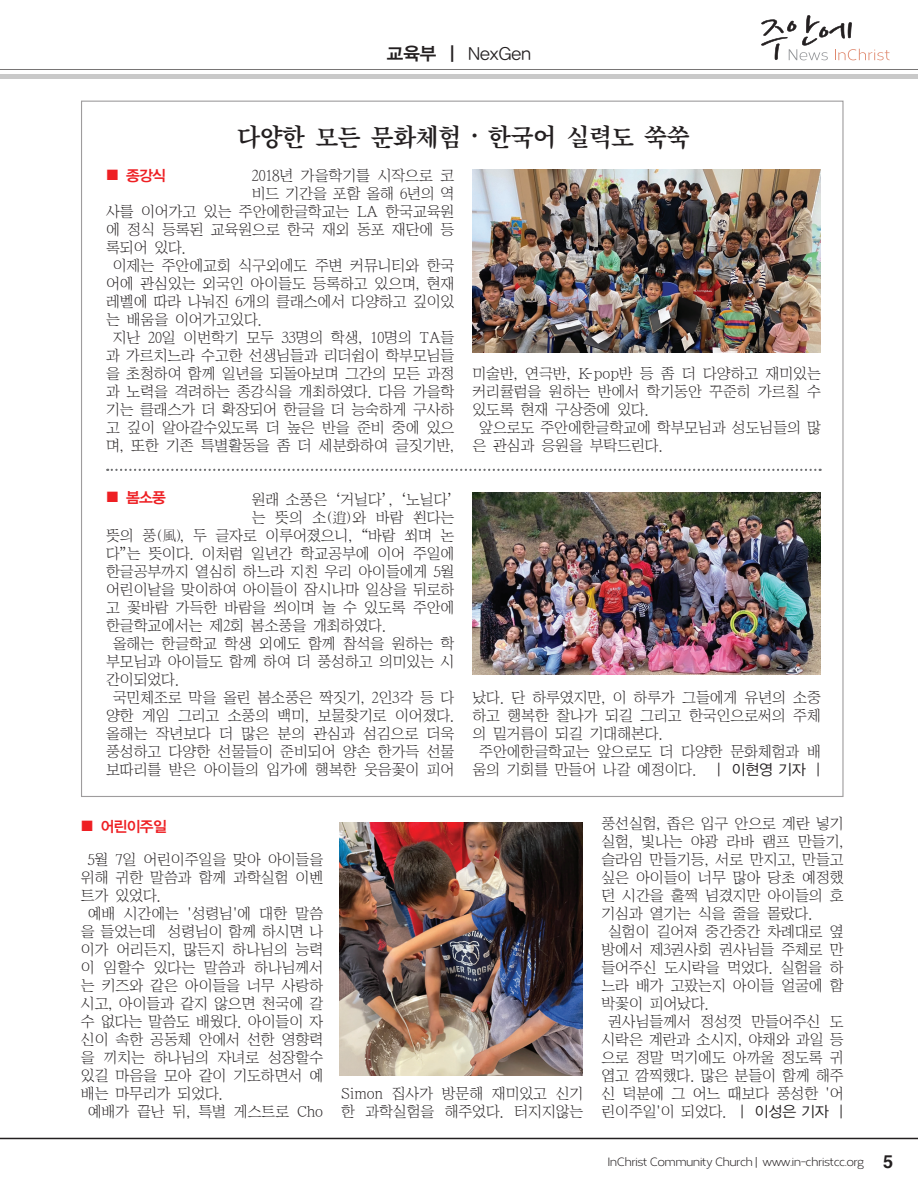
<style>
.page{position:relative;width:918px;height:1188px;background:#fff}
.page>*{position:absolute;margin:0;border:0;box-sizing:border-box;transform-origin:0 0}
.t1{font:25.5px "Jatmbv 50";letter-spacing:-.04em;color:#231f20}
.t2{font:18px "YDIYGO320";color:#231f20}
.t3{font:700 18px "Helvetica";color:#231f20}
.t4{font:15px/18px "Jabmlv 50";color:#231f20}
.t5{font:15px "YDIYGO340";letter-spacing:-.05em;color:#ee1f23}
.t6{font:15px "YDIYGO320";color:#231f20}
.t7{font:12px "Corbert";letter-spacing:-.05em;color:#231f20}
.s1{font-family:"YDIYGO340"}
.s2{font-family:"Godo M"}
.s3{font-family:"YDIYGO320"}
.s4{font-size:13.5px}
</style>
<div class="page">
<hr style="left:0;top:69px;width:918px;height:1px;background:#231f20">
<svg style="left:761px;top:15px;width:129px;height:45px"></svg>
<div style="left:0;top:74px;width:918px;height:5px;background:#c9c9c9"></div>
<hr style="left:0;top:1138px;width:918px;height:1px;background:#231f20">
<svg style="left:107px;top:469px;width:714px;height:2px"></svg>
<img style="left:472px;top:170px;width:349px;height:182px">
<img style="left:472px;top:492px;width:349px;height:183px">
<img style="left:339px;top:822px;width:243px;height:254px">
<p class="t2" style="left:387px;top:43px;width:146px"><span class="s1">교육부 |</span> NexGen</p>
<h1 class="t1" style="left:237px;top:125px;width:454px">다양한 모든 문화체험 <span class="s2">·</span> 한국어 실력도 쑥쑥</h1>
<p class="t4" style="left:252px;top:167px;width:204px">2018년 가을학기를 시작으로 코</p>
<p class="t4" style="left:252px;top:185px;width:204px">비드 기간을 포함 올해 6년의 역</p>
<p class="t4" style="left:106px;top:203px;width:350px">사를 이어가고 있는 주안에한글학교는 LA 한국교육원</p>
<p class="t4" style="left:106px;top:221px;width:350px">에 정식 등록된 교육원으로 한국 재외 동포 재단에 등</p>
<p class="t4" style="left:106px;top:239px;width:82px">록되어 있다.</p>
<p class="t4" style="left:113px;top:257px;width:343px">이제는 주안에교회 식구외에도 주변 커뮤니티와 한국</p>
<p class="t4" style="left:106px;top:275px;width:350px">어에 관심있는 외국인 아이들도 등록하고 있으며, 현재</p>
<p class="t4" style="left:106px;top:293px;width:350px">레벨에 따라 나눠진 6개의 클래스에서 다양하고 깊이있</p>
<p class="t4" style="left:106px;top:311px;width:157px">는 배움을 이어가고있다.</p>
<p class="t4" style="left:113px;top:329px;width:343px">지난 20일 이번학기 모두 33명의 학생, 10명의 TA들</p>
<p class="t4" style="left:106px;top:347px;width:350px">과 가르치느라 수고한 선생님들과 리더쉽이 학부모님들</p>
<p class="t4" style="left:106px;top:365px;width:350px">을 초청하여 함께 일년을 되돌아보며 그간의 모든 과정</p>
<p class="t4" style="left:106px;top:383px;width:350px">과 노력을 격려하는 종강식을 개최하였다. 다음 가을학</p>
<p class="t4" style="left:106px;top:401px;width:350px">기는 클래스가 더 확장되어 한글을 더 능숙하게 구사하</p>
<p class="t4" style="left:106px;top:419px;width:350px">고 깊이 알아갈수있도록 더 높은 반을 준비 중에 있으</p>
<p class="t4" style="left:106px;top:437px;width:350px">며, 또한 기존 특별활동을 좀 더 세분화하여 글짓기반,</p>
<p class="t5" style="left:107px;top:167px;width:61px">■ 종강식</p>
<p class="t5" style="left:107px;top:489px;width:61px">■ 봄소풍</p>
<p class="t4" style="left:252px;top:491px;width:204px">원래 소풍은 ‘거닐다’, ‘노닐다’</p>
<p class="t4" style="left:252px;top:509px;width:204px">는 뜻의 소(逍)와 바람 쐰다는</p>
<p class="t4" style="left:106px;top:527px;width:350px">뜻의 풍(風), 두 글자로 이루어졌으니, “바람 쐬며 논</p>
<p class="t4" style="left:106px;top:545px;width:350px">다”는 뜻이다. 이처럼 일년간 학교공부에 이어 주일에</p>
<p class="t4" style="left:106px;top:563px;width:350px">한글공부까지 열심히 하느라 지친 우리 아이들에게 5월</p>
<p class="t4" style="left:106px;top:581px;width:350px">어린이날을 맞이하여 아이들이 잠시나마 일상을 뒤로하</p>
<p class="t4" style="left:106px;top:599px;width:350px">고 꽃바람 가득한 바람을 씌이며 놀 수 있도록 주안에</p>
<p class="t4" style="left:106px;top:617px;width:282px">한글학교에서는 제2회 봄소풍을 개최하였다.</p>
<p class="t4" style="left:113px;top:635px;width:343px">올해는 한글학교 학생 외에도 함께 참석을 원하는 학</p>
<p class="t4" style="left:106px;top:653px;width:350px">부모님과 아이들도 함께 하여 더 풍성하고 의미있는 시</p>
<p class="t4" style="left:106px;top:671px;width:75px">간이되었다.</p>
<p class="t4" style="left:113px;top:689px;width:343px">국민체조로 막을 올린 봄소풍은 짝짓기, 2인3각 등 다</p>
<p class="t4" style="left:106px;top:707px;width:350px">양한 게임 그리고 소풍의 백미, 보물찾기로 이어졌다.</p>
<p class="t4" style="left:106px;top:725px;width:350px">올해는 작년보다 더 많은 분의 관심과 섬김으로 더욱</p>
<p class="t4" style="left:106px;top:743px;width:350px">풍성하고 다양한 선물들이 준비되어 양손 한가득 선물</p>
<p class="t4" style="left:106px;top:761px;width:350px">보따리를 받은 아이들의 입가에 행복한 웃음꽃이 피어</p>
<p class="t4" style="left:472px;top:365px;width:350px">미술반, 연극반, K-pop반 등 좀 더 다양하고 재미있는</p>
<p class="t4" style="left:472px;top:383px;width:350px">커리큘럼을 원하는 반에서 학기동안 꾸준히 가르칠 수</p>
<p class="t4" style="left:472px;top:401px;width:178px">있도록 현재 구상중에 있다.</p>
<p class="t4" style="left:479px;top:419px;width:343px">앞으로도 주안에한글학교에 학부모님과 성도님들의 많</p>
<p class="t4" style="left:472px;top:437px;width:192px">은 관심과 응원을 부탁드린다.</p>
<p class="t4" style="left:472px;top:689px;width:350px">났다. 단 하루였지만, 이 하루가 그들에게 유년의 소중</p>
<p class="t4" style="left:472px;top:707px;width:350px">하고 행복한 찰나가 되길 그리고 한국인으로써의 주체</p>
<p class="t4" style="left:472px;top:725px;width:192px">의 밑거름이 되길 기대해본다.</p>
<p class="t4" style="left:479px;top:743px;width:343px">주안에한글학교는 앞으로도 더 다양한 문화체험과 배</p>
<p class="t4" style="left:472px;top:761px;width:226px">움의 기회를 만들어 나갈 예정이다.</p>
<p class="t6" style="left:717px;top:761px;width:106px">| 이현영 기자 |</p>
<p class="t5" style="left:82px;top:818px;width:87px">■ 어린이주일</p>
<p class="t4" style="left:88px;top:851px;width:237px">5월 7일 어린이주일을 맞아 아이들을</p>
<p class="t4" style="left:81px;top:869px;width:244px">위해 귀한 말씀과 함께 과학실험 이벤</p>
<p class="t4" style="left:81px;top:887px;width:82px">트가 있었다.</p>
<p class="t4" style="left:88px;top:905px;width:237px">예배 시간에는 '성령님'에 대한 말씀</p>
<p class="t4" style="left:81px;top:923px;width:244px">을 들었는데 성령님이 함께 하시면 나</p>
<p class="t4" style="left:81px;top:941px;width:244px">이가 어리든지, 많든지 하나님의 능력</p>
<p class="t4" style="left:81px;top:959px;width:244px">이 임할수 있다는 말씀과 하나님께서</p>
<p class="t4" style="left:81px;top:977px;width:244px">는 키즈와 같은 아이들을 너무 사랑하</p>
<p class="t4" style="left:81px;top:995px;width:244px">시고, 아이들과 같지 않으면 천국에 갈</p>
<p class="t4" style="left:81px;top:1013px;width:244px">수 없다는 말씀도 배웠다. 아이들이 자</p>
<p class="t4" style="left:81px;top:1031px;width:244px">신이 속한 공동체 안에서 선한 영향력</p>
<p class="t4" style="left:81px;top:1049px;width:244px">을 끼치는 하나님의 자녀로 성장할수</p>
<p class="t4" style="left:81px;top:1067px;width:244px">있길 마음을 모아 같이 기도하면서 예</p>
<p class="t4" style="left:81px;top:1085px;width:144px">배는 마무리가 되었다.</p>
<p class="t4" style="left:88px;top:1103px;width:237px">예배가 끝난 뒤, 특별 게스트로 Cho</p>
<p class="t4" style="left:341px;top:1085px;width:244px">Simon 집사가 방문해 재미있고 신기 한 과학실험을 해주었다. 터지지않는</p>
<p class="t4" style="left:601px;top:815px;width:244px">풍선실험, 좁은 입구 안으로 계란 넣기</p>
<p class="t4" style="left:601px;top:833px;width:244px">실험, 빛나는 야광 라바 램프 만들기,</p>
<p class="t4" style="left:601px;top:851px;width:244px">슬라임 만들기등, 서로 만지고, 만들고</p>
<p class="t4" style="left:601px;top:869px;width:244px">싶은 아이들이 너무 많아 당초 예정했</p>
<p class="t4" style="left:601px;top:887px;width:244px">던 시간을 훌쩍 넘겼지만 아이들의 호</p>
<p class="t4" style="left:601px;top:905px;width:213px">기심과 열기는 식을 줄을 몰랐다.</p>
<p class="t4" style="left:608px;top:923px;width:237px">실험이 길어져 중간중간 차례대로 옆</p>
<p class="t4" style="left:601px;top:941px;width:244px">방에서 제3권사회 권사님들 주체로 만</p>
<p class="t4" style="left:601px;top:959px;width:244px">들어주신 도시락을 먹었다. 실험을 하</p>
<p class="t4" style="left:601px;top:977px;width:244px">느라 배가 고팠는지 아이들 얼굴에 함</p>
<p class="t4" style="left:601px;top:995px;width:109px">박꽃이 피어났다.</p>
<p class="t4" style="left:608px;top:1013px;width:237px">권사님들께서 정성껏 만들어주신 도</p>
<p class="t4" style="left:601px;top:1031px;width:244px">시락은 계란과 소시지, 야채와 과일 등</p>
<p class="t4" style="left:601px;top:1049px;width:244px">으로 정말 먹기에도 아까울 정도록 귀</p>
<p class="t4" style="left:601px;top:1067px;width:244px">엽고 깜찍했다. 많은 분들이 함께 해주</p>
<p class="t4" style="left:601px;top:1085px;width:244px">신 덕분에 그 어느 때보다 풍성한 '어</p>
<p class="t4" style="left:601px;top:1103px;width:244px">린이주일'이 되었다. <span class="s3">| 이성은 기자 |</span></p>
<p class="t7" style="left:608px;top:1154px;width:258px">InChrist Community Church | www<span class="s4">.</span>in-christcc<span class="s4">.</span>org</p>
<p class="t3" style="left:883px;top:1147px;width:12px">5</p>
</div>
